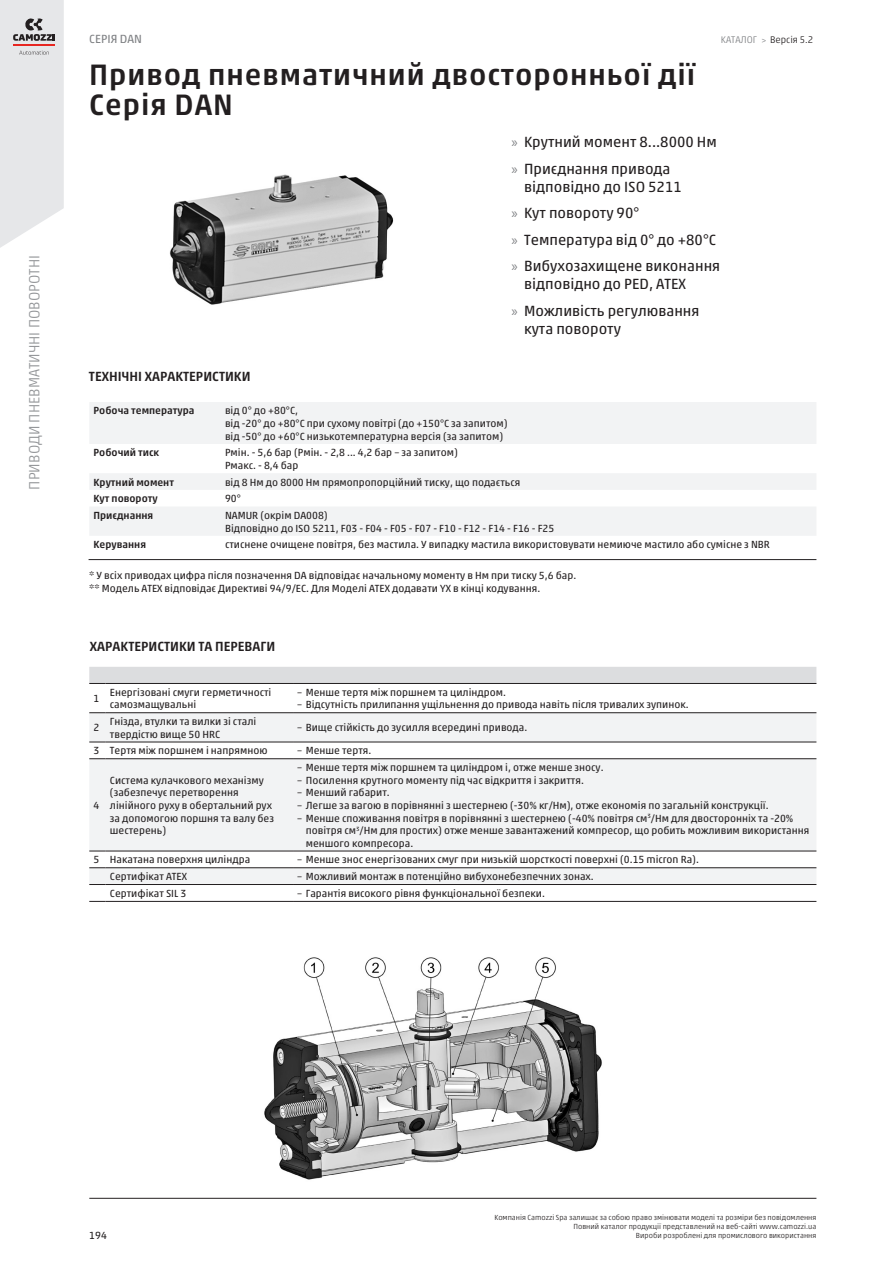
<style>
.page{position:relative;width:893px;height:1263px;background:#fff}
.page>*{position:absolute;margin:0;border:0;box-sizing:border-box;transform-origin:0 0}
.overtureTitle_value{font:500 30px/30px "Akko W1 G";letter-spacing:.03em;color:#231f20}
.t1{font:15px/18px "Akko W1 G";color:#231f20}
.t2{font:300 15px "Akko W1 G";color:#939598}
.sectionTitle_value{font:500 13.5px "Akko W1 G";color:#231f20}
.t3{font:12px "Akko W1 G";color:#808285}
.strokes_cell{font:10.5px/12.6px "Akko W1 G";color:#231f20}
.properties_value{font:10.5px "Akko W1 G";color:#231f20}
.normal_value{font:10.5px "Akko W1 G";color:#231f20}
.properties_name{font:500 10.5px "Akko W1 G";color:#231f20}
.strokes_header{font:10.5px/12.6px "Akko W1 G";color:#231f20}
.t4{font:300 9.75px "Akko W1 G";color:#231f20}
.t5{font:300 7.5px/9px "Akko W1 G";color:#231f20;text-align:right}
.s1{color:#808285}
.s2{font-size:9px;color:#808285}
.s3{font-family:"Myriad Pro";color:#808285}
</style>
<div class="page">
<svg style="left:0;top:0;width:64px;height:248px;background:#e4e4e6"></svg>
<hr style="left:13px;top:44px;width:42px;height:2px;background:#e72621">
<svg style="left:89px;top:713px;width:727px;height:171px;fill:#f2f3f4"></svg>
<svg style="left:89px;top:712px;width:17px;height:1px"></svg>
<hr style="left:106px;top:712px;width:187px;height:1px;background:#231f20">
<hr style="left:293px;top:712px;width:523px;height:1px;background:#231f20">
<div style="left:89px;top:667px;width:727px;height:17px;background:#dcdddf"></div>
<svg style="left:89px;top:742px;width:17px;height:1px"></svg>
<svg style="left:89px;top:851px;width:17px;height:1px"></svg>
<hr style="left:106px;top:683px;width:187px;height:1px;background:#231f20">
<hr style="left:106px;top:742px;width:187px;height:1px;background:#231f20">
<hr style="left:106px;top:851px;width:187px;height:1px;background:#231f20">
<hr style="left:106px;top:867px;width:187px;height:1px;background:#231f20">
<hr style="left:106px;top:884px;width:187px;height:1px;background:#231f20">
<hr style="left:293px;top:683px;width:523px;height:1px;background:#231f20">
<hr style="left:293px;top:742px;width:523px;height:1px;background:#231f20">
<hr style="left:293px;top:851px;width:523px;height:1px;background:#231f20">
<hr style="left:293px;top:867px;width:523px;height:1px;background:#231f20">
<hr style="left:293px;top:884px;width:523px;height:1px;background:#231f20">
<svg style="left:89px;top:758px;width:17px;height:1px"></svg>
<svg style="left:89px;top:867px;width:17px;height:1px"></svg>
<svg style="left:89px;top:884px;width:17px;height:1px"></svg>
<svg style="left:89px;top:901px;width:17px;height:1px"></svg>
<hr style="left:106px;top:758px;width:187px;height:1px;background:#231f20">
<hr style="left:106px;top:901px;width:187px;height:1px;background:#231f20">
<hr style="left:293px;top:758px;width:523px;height:1px;background:#231f20">
<hr style="left:293px;top:901px;width:523px;height:1px;background:#231f20">
<svg style="left:90px;top:402px;width:726px;height:134px;fill:#f2f3f4"></svg>
<hr style="left:89px;top:1198px;width:727px;height:1px;background:#231f20">
<hr style="left:89px;top:559px;width:727px;height:1px;background:#231f20">
<img style="left:169px;top:174px;width:225px;height:131px">
<img style="left:264px;top:957px;width:338px;height:223px">
<h2 class="t2" style="left:24px;top:490px;width:236px;rotate:-90deg">ПРИВОДИ ПНЕВМАТИЧНІ ПОВОРОТНІ</h2>
<p class="t3" style="left:89px;top:31px;width:54px">СЕРІЯ DAN</p>
<p class="overtureTitle_value" style="left:89px;top:57px;width:608px">Привод пневматичний двосторонньої дії<br>Серія DAN</p>
<p class="t4" style="left:721px;top:33px;width:94px"><span class="s1">КАТАЛОГ</span> <span class="s2">&gt;</span> Версія 5.2</p>
<p class="sectionTitle_value" style="left:89px;top:366px;width:163px">ТЕХНІЧНІ ХАРАКТЕРИСТИКИ</p>
<p class="t1" style="left:511px;top:132px;width:207px"><span class="s3">»</span> Крутний момент 8...8000 Нм</p>
<p class="t1" style="left:524px;top:159px;width:159px;text-indent:-13px"><span class="s3">»</span> Приєднання привода відповідно до ISO 5211</p>
<p class="t1" style="left:511px;top:203px;width:129px"><span class="s3">»</span> Кут повороту 90°</p>
<p class="t1" style="left:511px;top:230px;width:206px"><span class="s3">»</span> Температура від 0° до +80°C</p>
<p class="t1" style="left:524px;top:256px;width:198px;text-indent:-13px"><span class="s3">»</span> Вибухозахищене виконання відповідно до PED, АТЕХ</p>
<p class="t1" style="left:524px;top:301px;width:177px;text-indent:-13px"><span class="s3">»</span> Можливість регулювання кута повороту</p>
<p class="properties_name" style="left:94px;top:403px;width:102px">Робоча температура</p>
<p class="properties_value" style="left:225px;top:403px;width:74px">від 0° до +80°C,</p>
<p class="properties_value" style="left:225px;top:416px;width:284px">від -20° до +80°C при сухому повітрі (до +150°C за запитом)</p>
<p class="properties_value" style="left:225px;top:428px;width:280px">від -50° до +60°C низькотемпературна версія (за запитом)</p>
<p class="properties_name" style="left:94px;top:445px;width:67px">Робочий тиск</p>
<p class="properties_value" style="left:225px;top:445px;width:234px">Рмін. - 5,6 бар (Рмін. - 2,8 ... 4,2 бар – за запитом)</p>
<p class="properties_value" style="left:225px;top:458px;width:75px">Рмакс. - 8,4 бар</p>
<p class="properties_name" style="left:94px;top:474px;width:82px">Крутний момент</p>
<p class="properties_value" style="left:225px;top:474px;width:297px">від 8 Нм до 8000 Нм прямопропорційний тиску, що подається</p>
<p class="properties_name" style="left:94px;top:491px;width:66px">Кут повороту</p>
<p class="properties_value" style="left:225px;top:491px;width:17px">90°</p>
<p class="properties_name" style="left:94px;top:508px;width:61px">Приєднання</p>
<p class="properties_value" style="left:225px;top:508px;width:104px">NAMUR (окрім DA008)</p>
<p class="properties_value" style="left:225px;top:520px;width:331px">Відповідно до ISO 5211, F03 - F04 - F05 - F07 - F10 - F12 - F14 - F16 - F25</p>
<p class="properties_name" style="left:94px;top:537px;width:54px">Керування</p>
<p class="properties_value" style="left:225px;top:537px;width:546px">стиснене очищене повітря, без мастила. У випадку мастила використовувати немиюче мастило або сумісне з NBR</p>
<p class="normal_value" style="left:89px;top:568px;width:488px">* У всіх приводах цифра після позначення DA відповідає начальному моменту в Нм при тиску 5,6 бар.</p>
<p class="normal_value" style="left:89px;top:580px;width:453px">** Модель ATEX відповідає Директиві 94/9/EC. Для Моделі ATEX додавати YX в кінці кодування.</p>
<p class="sectionTitle_value" style="left:90px;top:636px;width:187px">ХАРАКТЕРИСТИКИ ТА ПЕРЕВАГИ</p>
<p class="strokes_header" style="left:94px;top:691px;width:7px">1</p>
<p class="strokes_header" style="left:110px;top:685px;width:163px">Енергізовані смуги герметичності самозмащувальні</p>
<p class="strokes_cell" style="left:297px;top:685px;width:210px">– Менше тертя між поршнем та циліндром.</p>
<p class="strokes_cell" style="left:297px;top:698px;width:393px">– Відсутність прилипання ущільнення до привода навіть після тривалих зупинок.</p>
<p class="strokes_cell" style="left:94px;top:721px;width:7px">2</p>
<p class="strokes_cell" style="left:110px;top:714px;width:148px">Гнізда, втулки та вилки зі сталі твердістю вище 50 HRC</p>
<p class="strokes_cell" style="left:297px;top:721px;width:232px">– Вище стійкість до зусилля всередині привода.</p>
<p class="strokes_cell" style="left:94px;top:744px;width:7px">3</p>
<p class="strokes_cell" style="left:110px;top:744px;width:159px">Тертя між поршнем і напрямною</p>
<p class="strokes_cell" style="left:297px;top:744px;width:76px">– Менше тертя.</p>
<p class="strokes_cell" style="left:94px;top:798px;width:7px">4</p>
<p class="strokes_cell" style="left:110px;top:773px;width:166px">Система кулачкового механізму (забезпечує перетворення лінійного руху в обертальний рух за допомогою поршня та валу без шестерень)</p>
<p class="strokes_cell" style="left:297px;top:760px;width:308px">– Менше тертя між поршнем та циліндром і, отже менше зносу.</p>
<p class="strokes_cell" style="left:297px;top:773px;width:288px">– Посилення крутного моменту під час відкриття і закриття.</p>
<p class="strokes_cell" style="left:297px;top:786px;width:94px">– Менший габарит.</p>
<p class="strokes_cell" style="left:297px;top:798px;width:473px">– Легше за вагою в порівнянні з шестернею (-30% кг/Нм), отже економія по загальній конструкції.</p>
<p class="strokes_cell" style="left:306px;top:811px;width:505px;text-indent:-9px">– Менше споживання повітря в порівнянні з шестернею (-40% повітря см<sup>3</sup>/Нм для двосторонніх та -20% повітря см<sup>3</sup>/Нм для простих) отже менше завантажений компресор, що робить можливим використання меншого компресора.</p>
<p class="strokes_cell" style="left:94px;top:853px;width:7px">5</p>
<p class="strokes_cell" style="left:110px;top:853px;width:142px">Накатана поверхня циліндра</p>
<p class="strokes_cell" style="left:297px;top:853px;width:403px">– Менше знос енергізованих смуг при низькій шорсткості поверхні (0.15 micron Ra).</p>
<p class="strokes_cell" style="left:110px;top:869px;width:79px">Сертифікат ATEX</p>
<p class="strokes_cell" style="left:297px;top:869px;width:298px">– Можливий монтаж в потенційно вибухонебезпечних зонах.</p>
<p class="strokes_cell" style="left:110px;top:886px;width:78px">Сертифікат SIL 3</p>
<p class="strokes_cell" style="left:297px;top:886px;width:249px">– Гарантія високого рівня функціональної безпеки.</p>
<p class="t5" style="left:494px;top:1212px;width:324px">Компанія Camozzi Spa залишає за собою право змінювати моделі та розміри без повідомлення<br>Повний каталог продукції представлений на веб-сайті www.camozzi.ua</p>
<p class="strokes_cell" style="left:89px;top:1228px;width:19px">194</p>
<p class="t5" style="left:636px;top:1230px;width:182px">Вироби розроблені для промислового використання</p>
</div>
